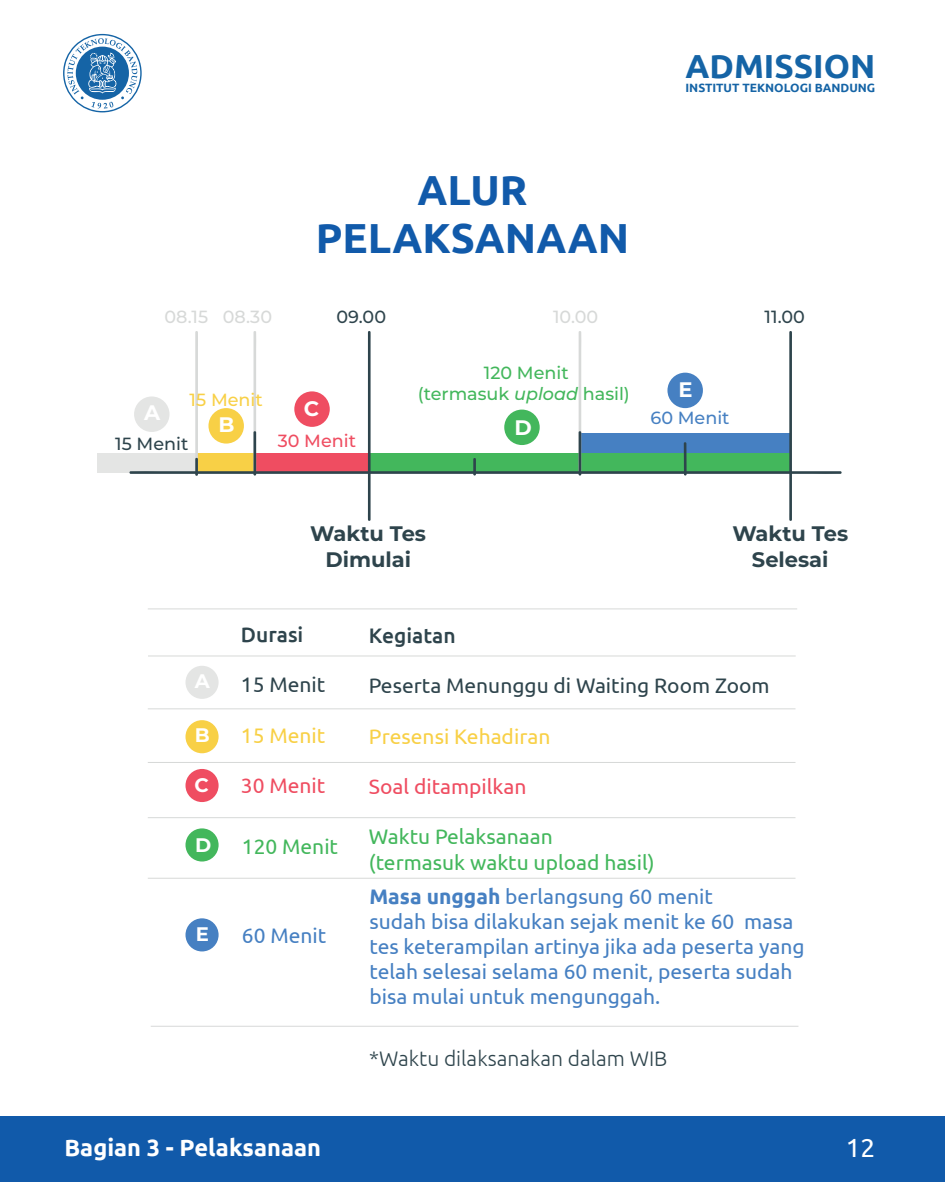
<style>
.page{position:relative;width:945px;height:1182px;background:#fff}
.page>*{position:absolute;margin:0;border:0;box-sizing:border-box;transform-origin:0 0}
.t1{font:700 42px/47.2px "Ubuntu";color:#115aaa;text-align:center}
.t2{font:700 33.34px "Ubuntu";color:#1564a6}
.t3{font:26.25px "Ubuntu";color:#fff}
.t4{font:700 23.62px "Ubuntu";color:#fff}
.t5{font:21px/25.2px "Ubuntu";color:#4680c2}
.t6{font:21px/25.2px "Ubuntu";color:#43b75c}
.t7{font:21px "Ubuntu";color:#2e444c}
.t8{font:700 21px/25.2px "Montserrat";color:#2e444c;text-align:center}
.t9{font:300 21px "Ubuntu";color:#2e444c}
.t10{font:21px "Ubuntu";color:#f8d046}
.t11{font:21px "Ubuntu";color:#ef4d61}
.t12{font:500 21px "Ubuntu";color:#2e444c}
.t13{font:700 21px "Montserrat";color:#fff}
.t14{font:700 19.6px "Montserrat";color:#fff}
.t15{font:500 17.59px/21.1px "Montserrat";color:#43b75c;text-align:center}
.t16{font:500 17.59px "Montserrat";color:#2e444c}
.t17{font:500 17.59px "Montserrat";color:#d7d9d8}
.t18{font:500 17.59px "Montserrat";color:#f8d046}
.t19{font:500 17.59px "Montserrat";color:#ef4d61}
.t20{font:500 17.59px "Montserrat";color:#4680c2}
.t21{font:700 11.99px "Ubuntu";color:#1564a6}
.s1{font-style:italic}
.s2{font-weight:700}
</style>
<div class="page">
<div style="left:0;top:1115px;width:945px;height:66px;background:#115aaa"></div>
<svg style="left:63px;top:34px;width:79px;height:78px"></svg>
<hr style="left:148px;top:608px;width:649px;height:1px;background:#d7d9d8">
<hr style="left:148px;top:708px;width:648px;height:1px;background:#d7d9d8">
<hr style="left:148px;top:655px;width:648px;height:1px;background:#d7d9d8">
<hr style="left:148px;top:762px;width:648px;height:1px;background:#d7d9d8">
<hr style="left:148px;top:817px;width:648px;height:1px;background:#d7d9d8">
<hr style="left:148px;top:877px;width:648px;height:1px;background:#d7d9d8">
<div style="left:186px;top:918px;width:33px;height:33px;background:#4680c2;border-radius:50%"></div>
<div style="left:186px;top:828px;width:33px;height:33px;background:#43b75c;border-radius:50%"></div>
<div style="left:186px;top:768px;width:33px;height:34px;background:#ef4d61;border-radius:50%"></div>
<div style="left:186px;top:720px;width:33px;height:33px;background:#f8d046;border-radius:50%"></div>
<div style="left:186px;top:665px;width:33px;height:33px;background:#e4e5e4;border-radius:50%"></div>
<hr style="left:151px;top:1025px;width:647px;height:1px;background:#d7d9d8">
<div style="left:97px;top:453px;width:100px;height:19px;background:#e4e5e4"></div>
<svg style="left:129px;top:331px;width:713px;height:190px"></svg>
<div style="left:134px;top:396px;width:36px;height:36px;background:#e4e5e4;border-radius:50%"></div>
<div style="left:208px;top:408px;width:36px;height:35px;background:#f8d046;border-radius:50%"></div>
<div style="left:294px;top:391px;width:36px;height:36px;background:#ef4d61;border-radius:50%"></div>
<div style="left:504px;top:409px;width:36px;height:36px;background:#43b75c;border-radius:50%"></div>
<div style="left:667px;top:372px;width:36px;height:36px;background:#4680c2;border-radius:50%"></div>
<h1 class="t1" style="left:316px;top:166px;width:315px">ALUR<br>PELAKSANAAN</h1>
<h2 class="t2" style="left:685px;top:47px;width:191px">ADMISSION</h2>
<p class="t21" style="left:685px;top:81px;width:191px">INSTITUT TEKNOLOGI BANDUNG</p>
<p class="t17" style="left:164px;top:304px;width:109px">08.15 08.30</p>
<p class="t16" style="left:336px;top:305px;width:51px">09.00</p>
<p class="t17" style="left:553px;top:305px;width:47px">10.00</p>
<p class="t16" style="left:765px;top:304px;width:42px">11.00</p>
<p class="t13" style="left:144px;top:397px;width:18px">A</p>
<p class="t18" style="left:190px;top:387px;width:75px">15 Menit</p>
<p class="t13" style="left:219px;top:409px;width:18px">B</p>
<p class="t16" style="left:115px;top:431px;width:75px">15 Menit</p>
<p class="t13" style="left:304px;top:393px;width:17px">C</p>
<p class="t19" style="left:278px;top:428px;width:80px">30 Menit</p>
<p class="t15" style="left:418px;top:362px;width:213px">120 Menit<br>(termasuk <span class="s1">upload</span> hasil)</p>
<p class="t13" style="left:515px;top:412px;width:19px">D</p>
<p class="t13" style="left:679px;top:374px;width:16px">E</p>
<p class="t20" style="left:651px;top:406px;width:81px">60 Menit</p>
<p class="t8" style="left:310px;top:520px;width:117px">Waktu Tes<br>Dimulai</p>
<p class="t8" style="left:732px;top:520px;width:117px">Waktu Tes<br>Selesai</p>
<p class="t14" style="left:195px;top:666px;width:17px">A</p>
<p class="t14" style="left:195px;top:721px;width:16px">B</p>
<p class="t14" style="left:194px;top:770px;width:16px">C</p>
<p class="t14" style="left:195px;top:831px;width:18px">D</p>
<p class="t14" style="left:196px;top:920px;width:15px">E</p>
<p class="t12" style="left:241px;top:622px;width:64px">Durasi</p>
<p class="t7" style="left:241px;top:672px;width:86px">15 Menit</p>
<p class="t10" style="left:241px;top:723px;width:86px">15 Menit</p>
<p class="t11" style="left:241px;top:773px;width:86px">30 Menit</p>
<p class="t6" style="left:242px;top:833px;width:98px">120 Menit</p>
<p class="t5" style="left:242px;top:922px;width:86px">60 Menit</p>
<p class="t12" style="left:369px;top:623px;width:88px">Kegiatan</p>
<p class="t7" style="left:369px;top:673px;width:402px">Peserta Menunggu di Waiting Room Zoom</p>
<p class="t10" style="left:369px;top:723px;width:183px">Presensi Kehadiran</p>
<p class="t11" style="left:369px;top:774px;width:159px">Soal ditampilkan</p>
<p class="t6" style="left:369px;top:823px;width:287px">Waktu Pelaksanaan<br>(termasuk waktu upload hasil)</p>
<p class="t5" style="left:369px;top:883px;width:437px"><span class="s2">Masa unggah</span> berlangsung 60 menit<br>sudah bisa dilakukan sejak menit ke 60 masa tes keterampilan artinya jika ada peserta yang telah selesai selama 60 menit, peserta sudah bisa mulai untuk mengunggah.</p>
<p class="t9" style="left:369px;top:1046px;width:300px">*Waktu dilaksanakan dalam WIB</p>
<p class="t4" style="left:64px;top:1133px;width:258px">Bagian 3 - Pelaksanaan</p>
<p class="t3" style="left:846px;top:1131px;width:31px">12</p>
</div>
